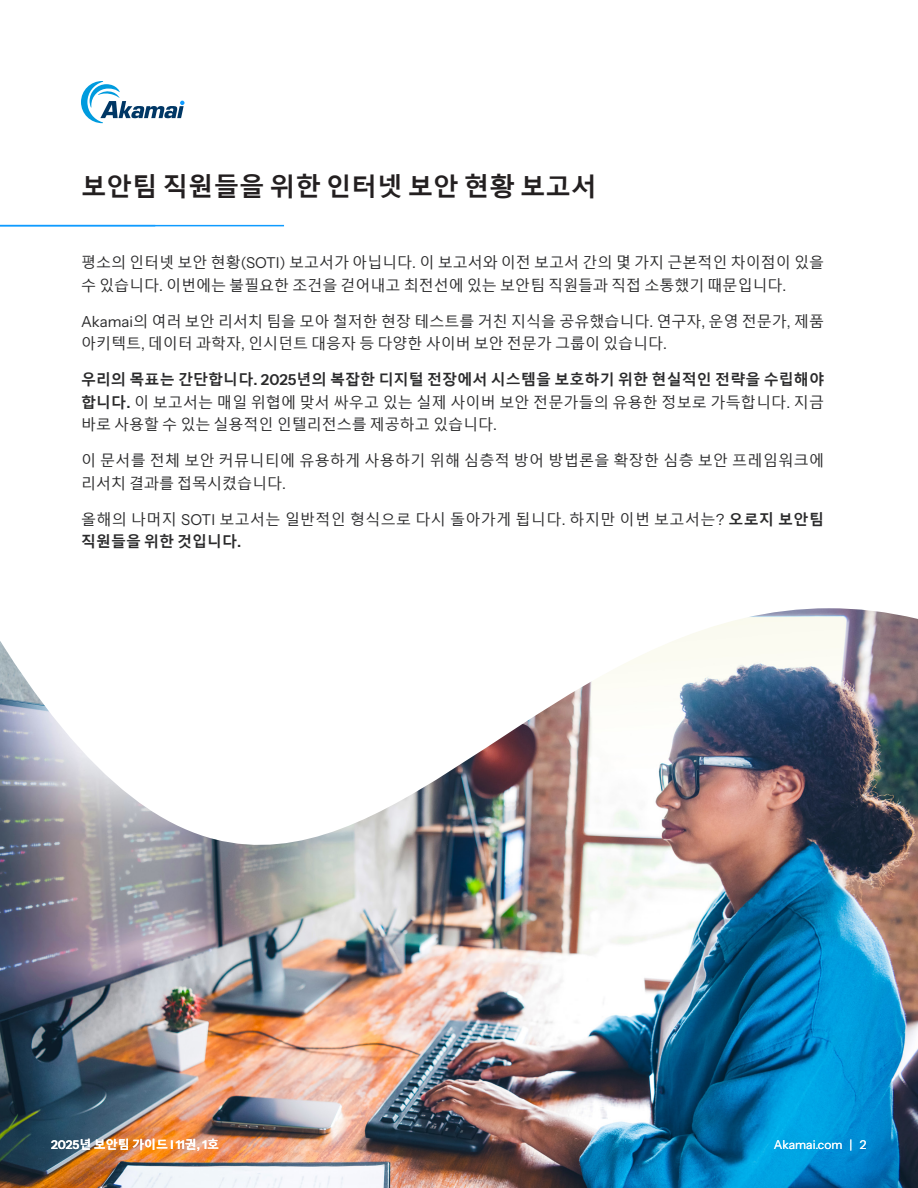
<style>
.page{position:relative;width:918px;height:1188px;background:#fff}
.page>*{position:absolute;margin:0;border:0;box-sizing:border-box;transform-origin:0 0}
.H1_-_Blue_Bar{font:700 25.5px "Malgun Gothic";color:#231f20}
.Body{font:15px/22.5px "Malgun Gothic";color:#2a2a2b}
.Body-2{font:15px/22.5px "Malgun Gothic";letter-spacing:.025em;color:#2a2a2b}
.t1{font:600 12px "Instrument Sans";color:#fff}
.t2{font:12px "Instrument Sans";color:#fff}
.s1{font-family:"Instrument Sans"}
.s2{font-weight:700}
.s3{font-family:"Instrument Sans";font-weight:600}
.s4{font-family:"Malgun Gothic";font-weight:700}
</style>
<div class="page">
<img style="left:0;top:608px;width:918px;height:580px">
<svg style="left:81px;top:81px;width:103px;height:42px"></svg>
<svg style="left:0;top:225px;width:284px;height:1px"></svg>
<p class="H1_-_Blue_Bar" style="left:81px;top:171px;width:517px">보안팀 직원들을 위한 인터넷 보안 현황 보고서</p>
<p class="Body" style="left:81px;top:252px;width:745px">평소의 인터넷 보안 현황<span class="s1">(SOTI)</span> 보고서가 아닙니다<span class="s1">.</span> 이 보고서와 이전 보고서 간의 몇 가지 근본적인 차이점이 있을 수 있습니다<span class="s1">.</span> 이번에는 불필요한 조건을 걷어내고 최전선에 있는 보안팀 직원들과 직접 소통했기 때문입니다<span class="s1">.</span></p>
<p class="Body" style="left:81px;top:310px;width:745px"><span class="s1">Akamai</span>의 여러 보안 리서치 팀을 모아 철저한 현장 테스트를 거친 지식을 공유했습니다<span class="s1">.</span> 연구자<span class="s1">,</span> 운영 전문가<span class="s1">,</span> 제품 아키텍트<span class="s1">,</span> 데이터 과학자<span class="s1">,</span> 인시던트 대응자 등 다양한 사이버 보안 전문가 그룹이 있습니다<span class="s1">.</span></p>
<p class="Body" style="left:81px;top:369px;width:745px;text-align:justify"><span class="s2">우리의 목표는 간단합니다</span><span class="s3">. 2025</span><span class="s2">년의 복잡한 디지털 전장에서 시스템을 보호하기 위한 현실적인 전략을 수립해야 합니다</span><span class="s3">.</span> 이 보고서는 매일 위협에 맞서 싸우고 있는 실제 사이버 보안 전문가들의 유용한 정보로 가득합니다<span class="s1">.</span> 지금 바로 사용할 수 있는 실용적인 인텔리전스를 제공하고 있습니다<span class="s1">.</span></p>
<p class="Body-2" style="left:81px;top:450px;width:745px">이 문서를 전체 보안 커뮤니티에 유용하게 사용하기 위해 심층적 방어 방법론을 확장한 심층 보안 프레임워크에 리서치 결과를 접목시켰습니다<span class="s1">.</span></p>
<p class="Body-2" style="left:81px;top:508px;width:745px">올해의 나머지 <span class="s1">SOTI</span> 보고서는 일반적인 형식으로 다시 돌아가게 됩니다<span class="s1">.</span> 하지만 이번 보고서는<span class="s1">?</span> <span class="s2">오로지 보안팀 직원들을 위한 것입니다</span><span class="s3">.</span></p>
<p class="t1" style="left:51px;top:1137px;width:170px">2025<span class="s4">년 보안팀 가이드</span> I 11<span class="s4">권</span>, 1<span class="s4">호</span></p>
<p class="t2" style="left:774px;top:1137px;width:94px">Akamai.com | 2</p>
</div>
